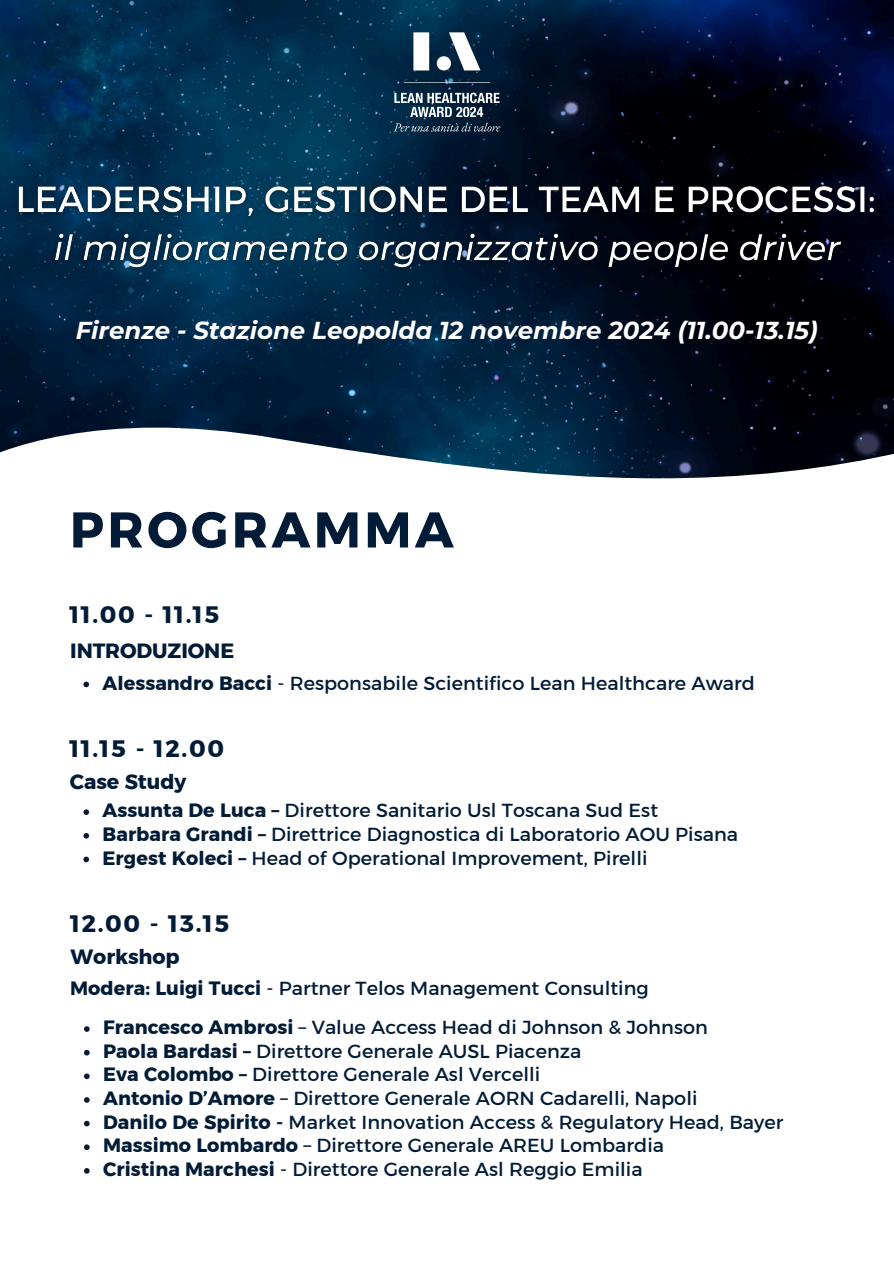
<style>
.page{position:relative;width:894px;height:1264px;background:#fff}
.page>*{position:absolute;margin:0;border:0;box-sizing:border-box;transform-origin:0 0}
.t1{font:50.1px "Kief Montaser Bold";letter-spacing:.07em;color:#021b36}
.t2{font:italic 700 24.45px "Montserrat";color:#fff}
.t3{font:23.7px "Kief Montaser Bold";letter-spacing:.07em;color:#021b36}
.t4{font:20.55px "Kief Montaser Bold";letter-spacing:-.005em;color:#021b36}
.t5{font:19.2px "Kief Montaser Regular";color:#021b36}
.s1{font-family:"Kief Montaser Bold"}
</style>
<div class="page">
<img style="left:0;top:0;width:893px;height:478px">
<img style="left:390px;top:26px;width:113px;height:112px">
<svg style="left:83px;top:809px;width:6px;height:6px"></svg>
<svg style="left:83px;top:833px;width:6px;height:5px"></svg>
<svg style="left:83px;top:856px;width:6px;height:6px"></svg>
<svg style="left:83px;top:681px;width:6px;height:6px"></svg>
<svg style="left:84px;top:1026px;width:6px;height:5px"></svg>
<svg style="left:84px;top:1049px;width:6px;height:6px"></svg>
<svg style="left:84px;top:1073px;width:6px;height:6px"></svg>
<svg style="left:84px;top:1097px;width:6px;height:5px"></svg>
<svg style="left:84px;top:1120px;width:6px;height:6px"></svg>
<svg style="left:84px;top:1144px;width:6px;height:5px"></svg>
<svg style="left:84px;top:1168px;width:6px;height:5px"></svg>
<img style="left:9px;top:176px;width:876px;height:52px">
<img style="left:45px;top:224px;width:807px;height:55px">
<h4 class="t2" style="left:76px;top:315px;width:743px">Firenze - Stazione Leopolda 12 novembre 2024 (11.00-13.15)</h4>
<p class="t1" style="left:70px;top:499px;width:385px">PROGRAMMA</p>
<h6 class="t3" style="left:70px;top:600px;width:151px">11.00 - 11.15</h6>
<p class="t4" style="left:70px;top:638px;width:165px">INTRODUZIONE</p>
<p class="t5" style="left:103px;top:671px;width:653px"><span class="s1">Alessandro Bacci</span> - Responsabile Scientifico Lean Healthcare Award</p>
<h4 class="t3" style="left:70px;top:734px;width:155px">11.15 - 12.00</h4>
<h1 class="t4" style="left:70px;top:769px;width:118px">Case Study</h1>
<h4 class="t5" style="left:103px;top:798px;width:557px"><span class="s1">Assunta De Luca –</span> Direttore Sanitario Usl Toscana Sud Est</h4>
<h5 class="t5" style="left:103px;top:822px;width:637px"><span class="s1">Barbara Grandi –</span> Direttrice Diagnostica di Laboratorio AOU Pisana</h5>
<p class="t5" style="left:103px;top:845px;width:546px"><span class="s1">Ergest Koleci –</span> Head of Operational Improvement, Pirelli</p>
<p class="t3" style="left:70px;top:909px;width:160px">12.00 - 13.15</p>
<p class="t4" style="left:70px;top:944px;width:111px">Workshop</p>
<p class="t5" style="left:70px;top:976px;width:580px"><span class="s1">Modera: Luigi Tucci</span> - Partner Telos Management Consulting</p>
<h4 class="t5" style="left:103px;top:1015px;width:606px"><span class="s1">Francesco Ambrosi</span> – Value Access Head di Johnson &amp; Johnson</h4>
<h6 class="t5" style="left:103px;top:1039px;width:479px"><span class="s1">Paola Bardasi –</span> Direttore Generale AUSL Piacenza</h6>
<p class="t5" style="left:103px;top:1062px;width:438px"><span class="s1">Eva Colombo –</span> Direttore Generale Asl Vercelli</p>
<p class="t5" style="left:103px;top:1086px;width:595px"><span class="s1">Antonio D’Amore</span> – Direttore Generale AORN Cadarelli, Napoli</p>
<p class="t5" style="left:103px;top:1110px;width:681px"><span class="s1">Danilo De Spirito -</span> Market Innovation Access &amp; Regulatory Head, Bayer</p>
<p class="t5" style="left:103px;top:1133px;width:562px"><span class="s1">Massimo Lombardo</span> – Direttore Generale AREU Lombardia</p>
<p class="t5" style="left:103px;top:1157px;width:540px"><span class="s1">Cristina Marchesi</span> - Direttore Generale Asl Reggio Emilia</p>
</div>
